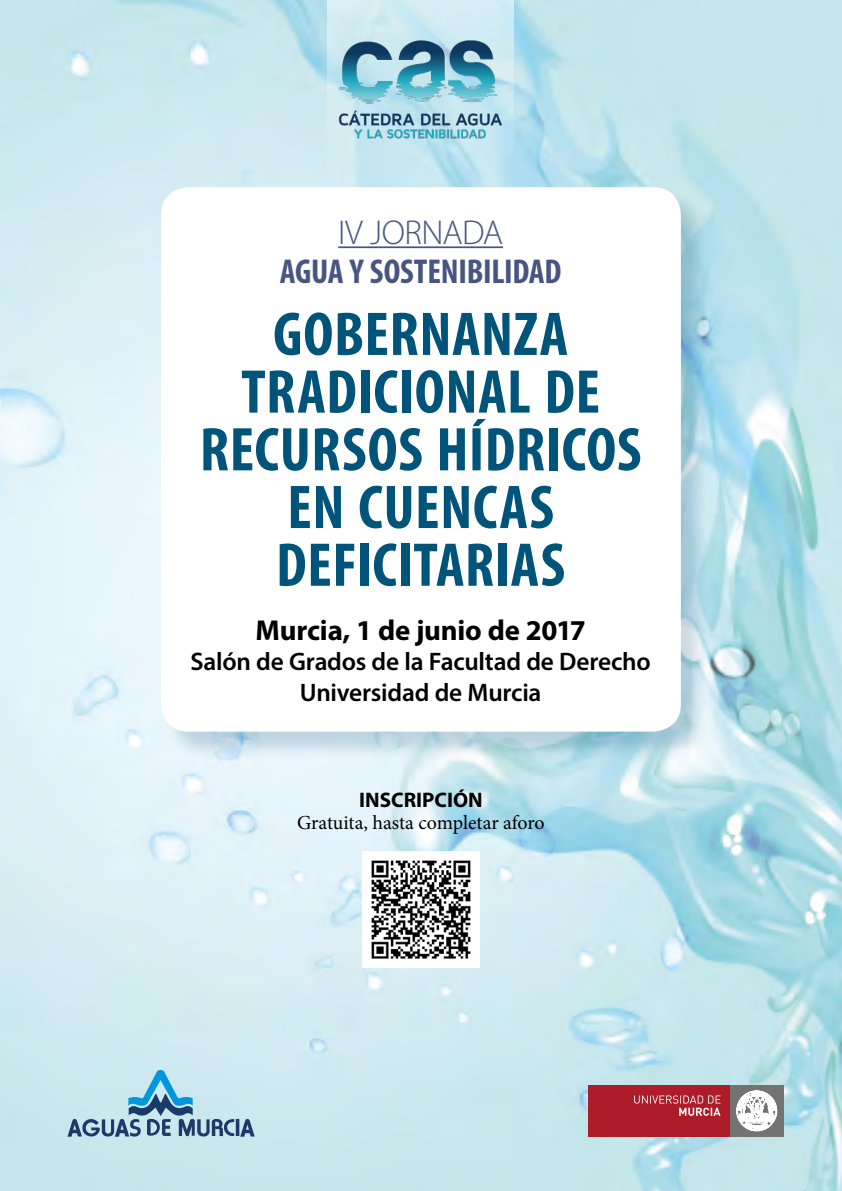
<style>
.page{position:relative;width:842px;height:1191px;background:#fff}
.page>*{position:absolute;margin:0;border:0;box-sizing:border-box;transform-origin:0 0}
.t1{font:700 condensed 62.3px/57.7px "Myriad Pro";letter-spacing:.01em;color:#00547a;text-align:center}
.t2{font:700 condensed 34.6px "Myriad Pro";letter-spacing:-.01em;color:#475580}
.t3{font:300 34.6px "Myriad Pro";letter-spacing:-.015em;color:#475580}
.t4{font:700 28.8px "Myriad Pro";letter-spacing:-.005em;color:#000}
.t5{font:600 25.4px/30.5px "Myriad Pro";letter-spacing:-.01em;color:#000;text-align:center}
.t6{font:700 21.1px "Myriad Pro";color:#000}
.t7{font:19.9px "Minion Pro";letter-spacing:-.005em;color:#000}
</style>
<div class="page">
<img style="left:0;top:0;width:842px;height:1191px">
<div style="left:589px;top:1085px;width:144px;height:51px;background:#ad1c28"></div>
<svg style="left:634px;top:1095px;width:86px;height:20px"></svg>
<div style="left:730px;top:1085px;width:53px;height:51px;background:#747373"></div>
<svg style="left:733px;top:1090px;width:44px;height:67px"></svg>
<svg style="left:328px;top:0;width:186px;height:171px;background:#cbe9f2"></svg>
<img style="left:332px;top:29px;width:178px;height:119px">
<img style="left:363px;top:851px;width:116px;height:116px">
<svg style="left:240px;top:1118px;width:15px;height:18px"></svg>
<hr style="left:236px;top:1119px;width:3px;height:17px;background:#1c3a69">
<svg style="left:67px;top:1070px;width:167px;height:67px;background:#9fc4d5"></svg>
<div style="left:165px;top:191px;width:545px;height:569px;background:#1c567e;opacity:.21"></div>
<div style="left:161px;top:187px;width:520px;height:544px;background:#fff;border-radius:28px"></div>
<hr style="left:338px;top:246px;width:165px;height:2px;background:#475580">
<p class="t3" style="left:338px;top:213px;width:166px">IV JORNADA</p>
<p class="t2" style="left:280px;top:250px;width:283px">AGUA Y SOSTENIBILIDAD</p>
<p class="t1" style="left:200px;top:304px;width:443px">GOBERNANZA<br>TRADICIONAL DE<br>RECURSOS HÍDRICOS<br>EN CUENCAS<br>DEFICITARIAS</p>
<p class="t4" style="left:255px;top:611px;width:332px">Murcia, 1 de junio de 2017</p>
<p class="t5" style="left:190px;top:646px;width:462px">Salón de Grados de la Facultad de Derecho<br>Universidad de Murcia</p>
<p class="t6" style="left:359px;top:786px;width:125px">INSCRIPCIÓN</p>
<p class="t7" style="left:297px;top:809px;width:249px">Gratuita, hasta completar aforo</p>
</div>
